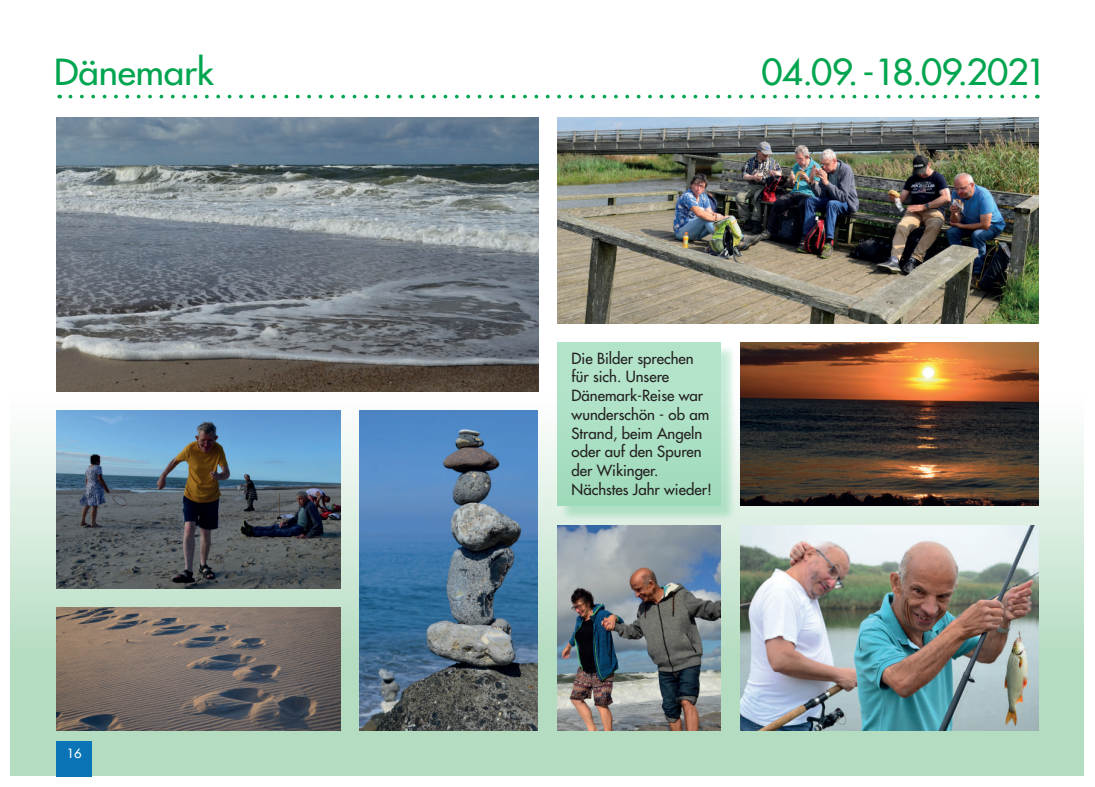
<style>
.page{position:relative;width:1095px;height:787px;background:#fff}
.page>*{position:absolute;margin:0;border:0;box-sizing:border-box;transform-origin:0 0}
.t1{font:500 35px "Futura Std";letter-spacing:-.015em;color:#00a54f;scale:1.05 1}
.t2{font:500 15px/18.8px "Futura Std";color:#231f20}
.t3{font:500 12.5px "Futura Std";color:#fff;scale:1.05 1}
</style>
<div class="page">
<svg style="left:11px;top:393px;width:1073px;height:383px;fill:#b3dcc0"></svg>
<img style="left:57px;top:117px;width:481px;height:274px">
<img style="left:558px;top:117px;width:480px;height:206px">
<img style="left:57px;top:608px;width:283px;height:122px">
<img style="left:741px;top:343px;width:297px;height:163px">
<img style="left:558px;top:525px;width:163px;height:205px">
<img style="left:741px;top:525px;width:297px;height:205px">
<img style="left:57px;top:411px;width:283px;height:177px">
<div style="left:560px;top:345px;width:176px;height:176px;background:#00a54f;opacity:.75"></div>
<div style="left:558px;top:343px;width:163px;height:163px;background:linear-gradient(to right,#ace0c4,#ace0c4)"></div>
<img style="left:360px;top:411px;width:178px;height:319px">
<div style="left:57px;top:741px;width:35px;height:35px;background:#0a74b6"></div>
<svg style="left:70px;top:95px;width:957px;height:3px"></svg>
<h1 class="t1" style="left:54px;top:50px;width:154px">Dänemark</h1>
<h1 class="t1" style="left:761px;top:50px;width:274px">04.09. - 18.09.2021</h1>
<p class="t3" style="left:67px;top:745px;width:16px">16</p>
<p class="t2" style="left:572px;top:349px;width:142px">Die Bilder sprechen für sich. Unsere<br>Dänemark-Reise war wunderschön - ob am<br>Strand, beim Angeln oder auf den Spuren der Wikinger.<br>Nächstes Jahr wieder!</p>
</div>
